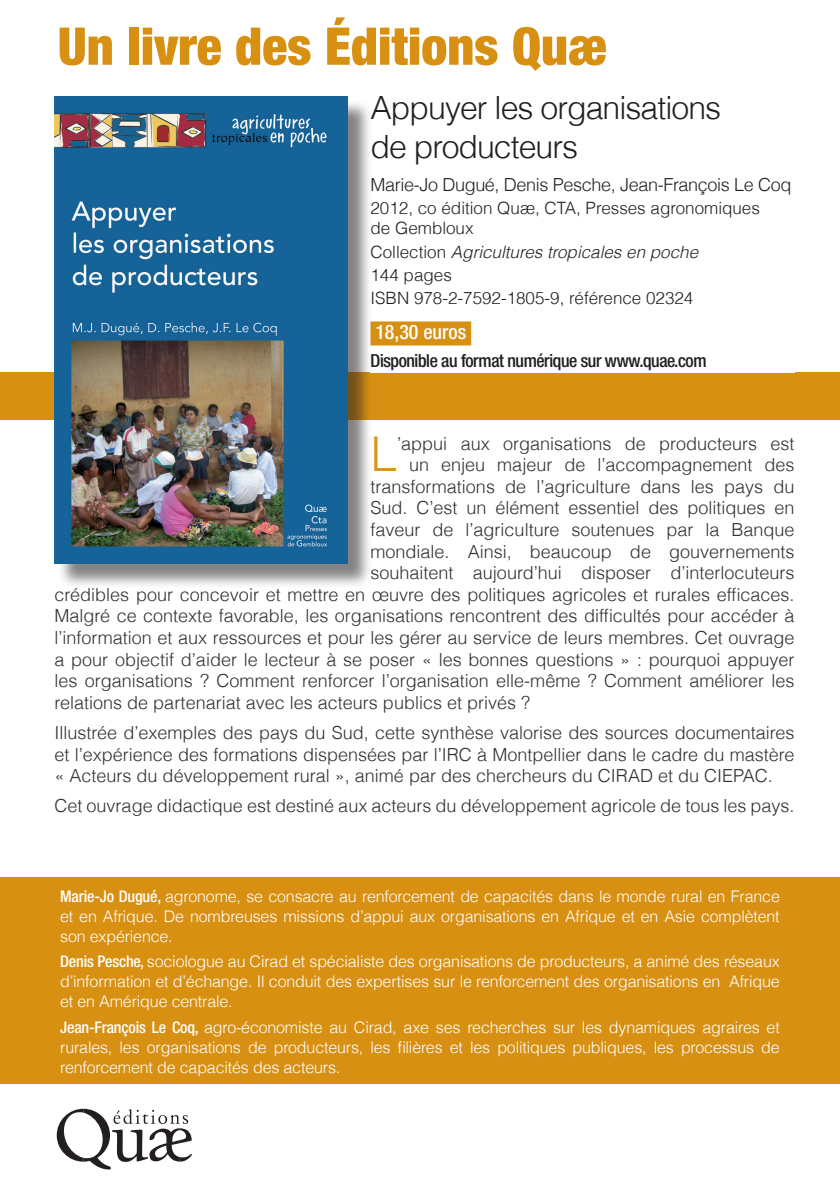
<style>
.page{position:relative;width:840px;height:1191px;background:#fff}
.page>*{position:absolute;margin:0;border:0;box-sizing:border-box;transform-origin:0 0}
.t1{font:900 condensed 52px "Helvetica Neue";color:#d89013}
.t2{font:300 48px "Helvetica";color:#da941f}
.t3{font:300 32px/38.4px "Helvetica";letter-spacing:-.03em;color:#231f20}
.t4{font:500 condensed 20px "Helvetica Neue";color:#fff}
.t5{font:300 18px/21.6px "Helvetica";color:#312f30;text-align:justify}
.t6{font:300 18px "Helvetica";letter-spacing:-.02em;color:#231f20}
.t7{font:500 condensed 18px "Helvetica Neue";color:#231f20}
.t8{font:300 17px/23.2px "Helvetica";color:#231f20}
.t9{font:300 16px/20px "Helvetica";letter-spacing:-.01em;color:#fff;text-align:justify}
.s1{font-style:italic}
.s2{font-family:"Helvetica Neue";font-weight:500;font-stretch:condensed}
</style>
<div class="page">
<div style="left:0;top:372px;width:839px;height:48px;background:#d89013"></div>
<svg style="left:57px;top:1108px;width:135px;height:61px"></svg>
<div style="left:0;top:877px;width:839px;height:207px;background:#d89013"></div>
<div style="left:370px;top:321px;width:101px;height:24px;background:#d89013"></div>
<div style="left:57px;top:99px;width:315px;height:489px;background:#231f20;opacity:.56"></div>
<img style="left:54px;top:96px;width:293px;height:467px">
<h1 class="t1" style="left:58px;top:14px;width:550px">Un livre des Éditions Quæ</h1>
<h3 class="t3" style="left:370px;top:88px;width:352px">Appuyer les organisations de producteurs</h3>
<p class="t6" style="left:370px;top:173px;width:422px">Marie-Jo Dugué, Denis Pesche, Jean-François Le Coq</p>
<p class="t8" style="left:370px;top:198px;width:390px;line-height:20.4px">2012, co édition Quæ, CTA, Presses agronomiques de Gembloux</p>
<p class="t8" style="left:370px;top:240px;width:329px">Collection <span class="s1">Agricultures tropicales en poche<br></span>144 pages<br>ISBN 978-2-7592-1805-9, référence 02324</p>
<p class="t4" style="left:375px;top:320px;width:92px">18,30 euros</p>
<p class="t7" style="left:370px;top:350px;width:338px">Disponible au format numérique sur www.quae.com</p>
<h2 class="t2" style="left:370px;top:424px;width:28px">L</h2>
<p class="t5" style="left:397px;top:432px;width:398px">’appui aux organisations de producteurs est</p>
<p class="t5" style="left:409px;top:454px;width:386px">un enjeu majeur de l’accompagnement des</p>
<p class="t5" style="left:370px;top:475px;width:425px">transformations de l’agriculture dans les pays du</p>
<p class="t5" style="left:370px;top:497px;width:425px">Sud. C’est un élément essentiel des politiques en</p>
<p class="t5" style="left:370px;top:518px;width:425px">faveur de l’agriculture soutenues par la Banque</p>
<p class="t5" style="left:370px;top:540px;width:425px">mondiale. Ainsi, beaucoup de gouvernements</p>
<p class="t5" style="left:370px;top:562px;width:425px">souhaitent aujourd’hui disposer d’interlocuteurs</p>
<p class="t5" style="left:54px;top:583px;width:741px">crédibles pour concevoir et mettre en œuvre des politiques agricoles et rurales efficaces.</p>
<p class="t5" style="left:54px;top:605px;width:741px">Malgré ce contexte favorable, les organisations rencontrent des difficultés pour accéder à</p>
<p class="t5" style="left:54px;top:626px;width:741px">l’information et aux ressources et pour les gérer au service de leurs membres. Cet ouvrage</p>
<p class="t5" style="left:54px;top:648px;width:741px">a pour objectif d’aider le lecteur à se poser « les bonnes questions » : pourquoi appuyer</p>
<p class="t5" style="left:54px;top:670px;width:741px">les organisations ? Comment renforcer l’organisation elle-même ? Comment améliorer les</p>
<p class="t5" style="left:54px;top:691px;width:477px">relations de partenariat avec les acteurs publics et privés ?</p>
<p class="t5" style="left:54px;top:721px;width:741px">Illustrée d’exemples des pays du Sud, cette synthèse valorise des sources documentaires et l’expérience des formations dispensées par l’IRC à Montpellier dans le cadre du mastère « Acteurs du développement rural », animé par des chercheurs du CIRAD et du CIEPAC.</p>
<p class="t5" style="left:54px;top:795px;width:741px">Cet ouvrage didactique est destiné aux acteurs du développement agricole de tous les pays.</p>
<p class="t9" style="left:60px;top:885px;width:720px"><span class="s2">Marie-Jo Dugué,</span> agronome, se consacre au renforcement de capacités dans le monde rural en France et en Afrique. De nombreuses missions d’appui aux organisations en Afrique et en Asie complètent son expérience.</p>
<p class="t9" style="left:60px;top:951px;width:720px"><span class="s2">Denis Pesche,</span> sociologue au Cirad et spécialiste des organisations de producteurs, a animé des réseaux d’information et d’échange. Il conduit des expertises sur le renforcement des organisations en Afrique et en Amérique centrale.</p>
<p class="t9" style="left:60px;top:1017px;width:720px"><span class="s2">Jean-François Le Coq,</span> agro-économiste au Cirad, axe ses recherches sur les dynamiques agraires et rurales, les organisations de producteurs, les filières et les politiques publiques, les processus de renforcement de capacités des acteurs.</p>
</div>
